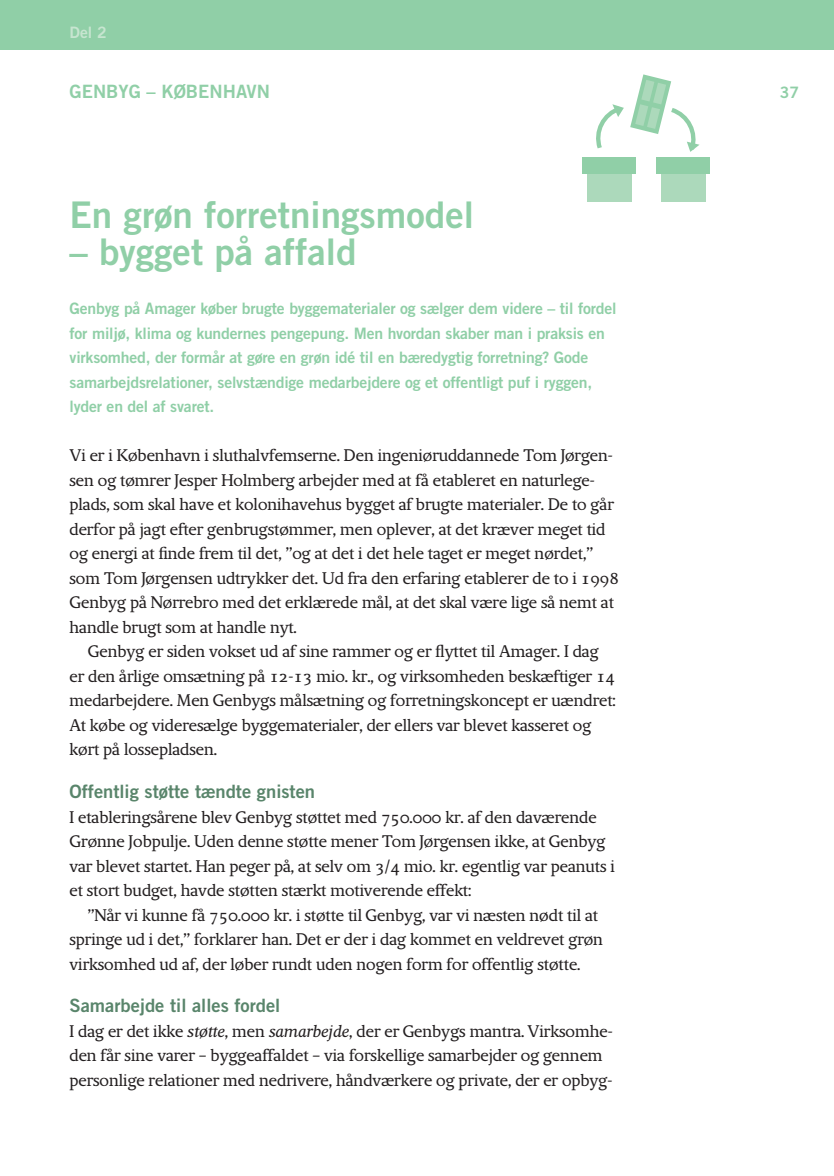
<style>
.page{position:relative;width:834px;height:1176px;background:#fff}
.page>*{position:absolute;margin:0;border:0;box-sizing:border-box;transform-origin:0 0}
.Rubrik_1{font:36.75px "Trade Gothic LT Bold Two";color:#90cfa7}
.Brød_start_4{font:18.38px/24.5px "Cendia";color:#231f20}
.Brød_2{font:18.38px/24.5px "Cendia";color:#231f20}
.Mellem_6{font:18.38px "Trade Gothic LT Bold Two";color:#59856b}
.Mellem_6-2{font:18.38px "Trade Gothic LT Bold Two";color:#90cfa7}
.Brød_start_4-2{font:15.75px/24.5px "Trade Gothic LT Bold Two";letter-spacing:-.01em;color:#90cfa7}
.Brød_start_4-3{font:15.75px "Trade Gothic LT Bold Two";color:#c7e5d0}
.s1{font-style:italic}
</style>
<div class="page">
<div style="left:0;top:0;width:833px;height:50px;background:#90cfa7"></div>
<div style="left:587px;top:173px;width:44px;height:29px;background:#acd9bb"></div>
<div style="left:582px;top:157px;width:54px;height:16px;background:#90cfa7"></div>
<div style="left:660px;top:173px;width:45px;height:29px;background:#acd9bb"></div>
<div style="left:656px;top:157px;width:53px;height:16px;background:#90cfa7"></div>
<svg style="left:596px;top:74px;width:103px;height:78px"></svg>
<p class="Brød_start_4-3" style="left:69px;top:22px;width:39px">Del 2</p>
<p class="Mellem_6-2" style="left:69px;top:80px;width:202px">GENBYG – KØBENHAVN</p>
<p class="Rubrik_1" style="left:69px;top:192px;width:406px">En grøn forretningsmodel</p>
<p class="Rubrik_1" style="left:69px;top:229px;width:288px">– bygget på affald</p>
<p class="Brød_start_4-2" style="left:69px;top:296px;width:548px">Genbyg på Amager køber brugte byggematerialer og sælger dem videre – til fordel for miljø, klima og kundernes pengepung. Men hvordan skaber man i praksis en virksomhed, der formår at gøre en grøn idé til en bæredygtig forretning? Gode samarbejdsrelationer, selvstændige medarbejdere og et offentligt puf i ryggen, lyder en del af svaret.</p>
<p class="Brød_start_4" style="left:69px;top:444px;width:551px">Vi er i København i sluthalvfemserne. Den ingeniøruddannede Tom Jørgen&shy;sen og tømrer Jesper Holmberg arbejder med at få etableret en naturlege&shy;plads, som skal have et kolonihavehus bygget af brugte materialer. De to går derfor på jagt efter genbrugstømmer, men oplever, at det kræver meget tid og energi at finde frem til det, ”og at det i det hele taget er meget nørdet,” som Tom Jørgensen udtrykker det. Ud fra den erfaring etablerer de to i 1998<br>Genbyg på Nørrebro med det erklærede mål, at det skal være lige så nemt at handle brugt som at handle nyt.</p>
<p class="Brød_2" style="left:69px;top:640px;width:548px;text-indent:18px">Genbyg er siden vokset ud af sine rammer og er flyttet til Amager. I dag er den årlige omsætning på 12-13 mio. kr., og virksomheden beskæftiger 14 medarbejdere. Men Genbygs målsætning og forretningskoncept er uændret:<br>At købe og videresælge byggematerialer, der ellers var blevet kasseret og kørt på lossepladsen.</p>
<p class="Mellem_6" style="left:69px;top:780px;width:247px">Offentlig støtte tændte gnisten</p>
<p class="Brød_start_4" style="left:69px;top:805px;width:547px">I etableringsårene blev Genbyg støttet med 750.000 kr. af den daværende Grønne Jobpulje. Uden denne støtte mener Tom Jørgensen ikke, at Genbyg var blevet startet. Han peger på, at selv om 3/4 mio. kr. egentlig var peanuts i et stort budget, havde støtten stærkt motiverende effekt:</p>
<p class="Brød_2" style="left:69px;top:903px;width:535px;text-indent:18px">”Når vi kunne få 750.000 kr. i støtte til Genbyg, var vi næsten nødt til at springe ud i det,” forklarer han. Det er der i dag kommet en veldrevet grøn virksomhed ud af, der løber rundt uden nogen form for offentlig støtte.</p>
<p class="Mellem_6" style="left:69px;top:994px;width:212px">Samarbejde til alles fordel</p>
<p class="Brød_start_4" style="left:69px;top:1020px;width:544px">I dag er det ikke <span class="s1">støtte</span>, men <span class="s1">samarbejde</span>, der er Genbygs mantra. Virksomhe&shy;den får sine varer – byggeaffaldet – via forskellige samarbejder og gennem personlige relationer med nedrivere, håndværkere og private, der er opbyg-</p>
<p class="Brød_start_4-2" style="left:779px;top:80px;width:21px">37</p>
</div>
